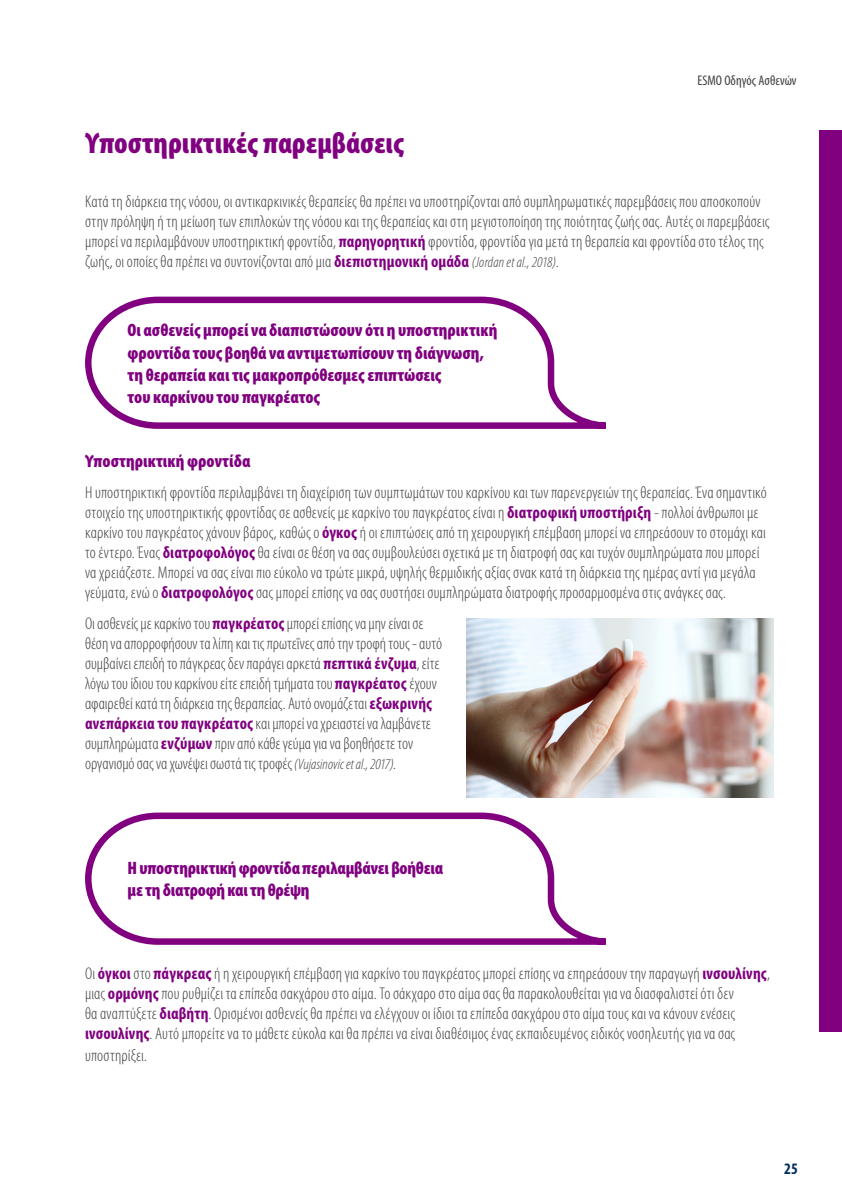
<style>
.page{position:relative;width:842px;height:1191px;background:#fff}
.page>*{position:absolute;margin:0;border:0;box-sizing:border-box;transform-origin:0 0}
.t1{font:900 condensed 30px "Myriad Pro";color:#800080}
.t2{font:900 condensed 18px/22px "Myriad Pro";letter-spacing:-.005em;color:#800080}
.t3{font:300 condensed 17px/20px "Myriad Pro";letter-spacing:.01em;color:#414042}
.t4{font:700 condensed 16px "Myriad Pro";color:#00305f}
.t5{font:condensed 14px "Myriad Pro";color:#414042}
.s1{font-weight:700;color:#800080}
.s2{font-style:italic;font-size:15px}
</style>
<div class="page">
<div style="left:819px;top:130px;width:23px;height:902px;background:#800080"></div>
<svg style="left:85px;top:296px;width:521px;height:133px"></svg>
<svg style="left:85px;top:812px;width:521px;height:133px"></svg>
<img style="left:466px;top:618px;width:308px;height:179px">
<p class="t5" style="left:697px;top:72px;width:101px">ESMO Οδηγός Ασθενών</p>
<h1 class="t1" style="left:85px;top:124px;width:321px">Υποστηρικτικές παρεμβάσεις</h1>
<p class="t3" style="left:85px;top:191px;width:686px">Κατά τη διάρκεια της νόσου, οι αντικαρκινικές θεραπείες θα πρέπει να υποστηρίζονται από συμπληρωματικές παρεμβάσεις που αποσκοπούν στην πρόληψη ή τη μείωση των επιπλοκών της νόσου και της θεραπείας και στη μεγιστοποίηση της ποιότητας ζωής σας. Αυτές οι παρεμβάσεις μπορεί να περιλαμβάνουν υποστηρικτική φροντίδα, <span class="s1">παρηγορητική</span> φροντίδα, φροντίδα για μετά τη θεραπεία και φροντίδα στο τέλος της ζωής, οι οποίες θα πρέπει να συντονίζονται από μια <span class="s1">διεπιστημονική ομάδα</span> <span class="s2">(Jordan et al., 2018)</span>.</p>
<p class="t2" style="left:128px;top:319px;width:371px">Οι ασθενείς μπορεί να διαπιστώσουν ότι η υποστηρικτική φροντίδα τους βοηθά να αντιμετωπίσουν τη διάγνωση, τη θεραπεία και τις μακροπρόθεσμες επιπτώσεις<br>του καρκίνου του παγκρέατος</p>
<p class="t2" style="left:85px;top:449px;width:167px">Υποστηρικτική φροντίδα</p>
<p class="t3" style="left:85px;top:482px;width:683px">Η υποστηρικτική φροντίδα περιλαμβάνει τη διαχείριση των συμπτωμάτων του καρκίνου και των παρενεργειών της θεραπείας. Ένα σημαντικό στοιχείο της υποστηρικτικής φροντίδας σε ασθενείς με καρκίνο του παγκρέατος είναι η <span class="s1">διατροφική υποστήριξη</span> - πολλοί άνθρωποι με καρκίνο του παγκρέατος χάνουν βάρος, καθώς ο <span class="s1">όγκος</span> ή οι επιπτώσεις από τη χειρουργική επέμβαση μπορεί να επηρεάσουν το στομάχι και το έντερο. Ένας <span class="s1">διατροφολόγος</span> θα είναι σε θέση να σας συμβουλεύσει σχετικά με τη διατροφή σας και τυχόν συμπληρώματα που μπορεί να χρειάζεστε. Μπορεί να σας είναι πιο εύκολο να τρώτε μικρά, υψηλής θερμιδικής αξίας σνακ κατά τη διάρκεια της ημέρας αντί για μεγάλα γεύματα, ενώ ο <span class="s1">διατροφολόγος</span> σας μπορεί επίσης να σας συστήσει συμπληρώματα διατροφής προσαρμοσμένα στις ανάγκες σας.</p>
<p class="t3" style="left:85px;top:613px;width:358px">Οι ασθενείς με καρκίνο του <span class="s1">παγκρέατος</span> μπορεί επίσης να μην είναι σε θέση να απορροφήσουν τα λίπη και τις πρωτεΐνες από την τροφή τους - αυτό συμβαίνει επειδή το πάγκρεας δεν παράγει αρκετά <span class="s1">πεπτικά ένζυμα</span>, είτε λόγω του ίδιου του καρκίνου είτε επειδή τμήματα του <span class="s1">παγκρέατος</span> έχουν αφαιρεθεί κατά τη διάρκεια της θεραπείας. Αυτό ονομάζεται <span class="s1">εξωκρινής ανεπάρκεια του παγκρέατος</span> και μπορεί να χρειαστεί να λαμβάνετε συμπληρώματα <span class="s1">ενζύμων</span> πριν από κάθε γεύμα για να βοηθήσετε τον οργανισμό σας να χωνέψει σωστά τις τροφές <span class="s2">(Vujasinovic et al., 2017)</span>.</p>
<p class="t2" style="left:128px;top:857px;width:317px">Η υποστηρικτική φροντίδα περιλαμβάνει βοήθεια με τη διατροφή και τη θρέψη</p>
<p class="t3" style="left:85px;top:963px;width:686px">Οι <span class="s1">όγκοι</span> στο <span class="s1">πάγκρεας</span>ή η χειρουργική επέμβαση για καρκίνο του παγκρέατος μπορεί επίσης να επηρεάσουν την παραγωγή <span class="s1">ινσουλίνης</span>, μιας <span class="s1">ορμόνης</span> που ρυθμίζει τα επίπεδα σακχάρου στο αίμα. Το σάκχαρο στο αίμα σας θα παρακολουθείται για να διασφαλιστεί ότι δεν<br>θα αναπτύξετε <span class="s1">διαβήτη</span>. Ορισμένοι ασθενείς θα πρέπει να ελέγχουν οι ίδιοι τα επίπεδα σακχάρου στο αίμα τους και να κάνουν ενέσεις <span class="s1">ινσουλίνης</span>. Αυτό μπορείτε να το μάθετε εύκολα και θα πρέπει να είναι διαθέσιμος ένας εκπαιδευμένος ειδικός νοσηλευτής για να σας</p>
<p class="t3" style="left:85px;top:1045px;width:64px">υποστηρίξει.</p>
<p class="t4" style="left:784px;top:1159px;width:15px">25</p>
</div>
